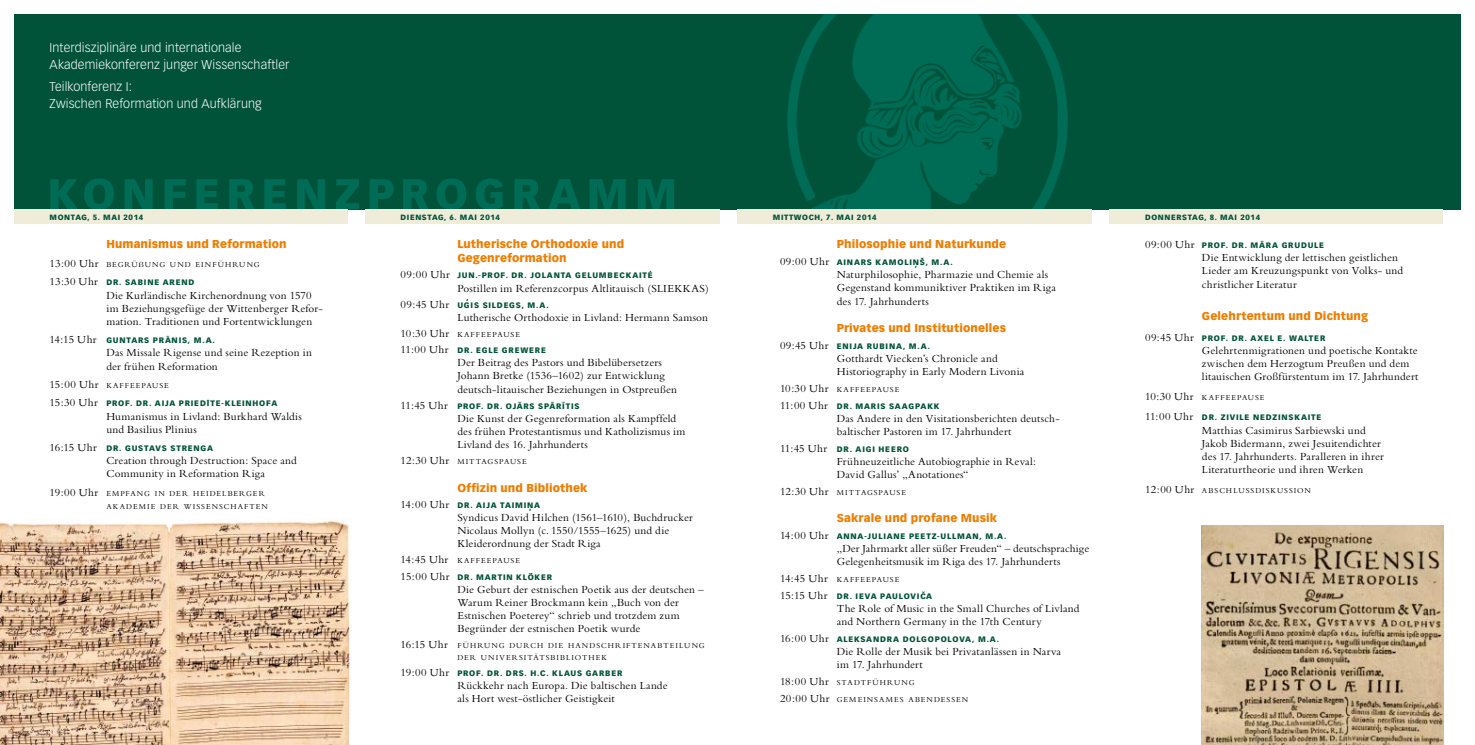
<style>
.page{position:relative;width:1475px;height:745px;background:#fff}
.page>*{position:absolute;margin:0;border:0;box-sizing:border-box;transform-origin:0 0}
.t1{font:300 12.5px/17.5px "Vectora LH";letter-spacing:.01em;color:#fff}
.t2{font:11.25px/13.1px "Bembo";letter-spacing:.015em;color:#000}
.t3{font:900 11.25px/13.8px "Vectora LH";letter-spacing:.01em;color:#ef7d00}
.t4{font:7.88px/11.2px "Bembo";letter-spacing:.125em;color:#000}
.t5{font:900 7.75px "Vectora LH";letter-spacing:.1em;color:#005239}
.t6{font:900 7.5px "Vectora LH";letter-spacing:.08em;color:#005239}
.s1{font-size:11.25px}
.s2{font-size:7.75px}
.s3{font-family:"Bembo";font-weight:400;font-size:11.25px;color:#000}
</style>
<div class="page">
<div style="left:14px;top:14px;width:1446px;height:195px;background:#005239"></div>
<svg style="left:50px;top:178px;width:624px;height:32px"></svg>
<img style="left:787px;top:14px;width:281px;height:195px">
<div style="left:14px;top:209px;width:333px;height:14px;background:#efedda"></div>
<div style="left:365px;top:209px;width:354px;height:14px;background:#efedda"></div>
<div style="left:737px;top:209px;width:354px;height:14px;background:#efedda"></div>
<div style="left:1109px;top:209px;width:333px;height:14px;background:#efedda"></div>
<img style="left:0;top:519px;width:351px;height:225px">
<img style="left:1201px;top:525px;width:241px;height:219px">
<p class="t1" style="left:50px;top:39px;width:241px">Interdisziplinäre und internationale<br>Akademiekonferenz junger Wissenschaftler</p>
<p class="t1" style="left:50px;top:77px;width:213px">Teilkonferenz I:<br>Zwischen Reformation und Aufklärung</p>
<p class="t6" style="left:50px;top:212px;width:95px">MONTAG, 5. MAI 2014</p>
<p class="t6" style="left:400px;top:212px;width:101px">DIENSTAG, 6. MAI 2014</p>
<p class="t6" style="left:772px;top:212px;width:105px">MITTWOCH, 7. MAI 2014</p>
<p class="t6" style="left:1144px;top:212px;width:116px">DONNERSTAG, 8. MAI 2014</p>
<p class="t3" style="left:106px;top:237px;width:182px">Humanismus und Reformation</p>
<p class="t4" style="left:50px;top:258px;width:211px"><span class="s1">13:00 Uhr</span> BEGRÜ<span class="s2">ß</span>UNG UND EINFÜHRUNG</p>
<p class="t5" style="left:50px;top:277px;width:146px"><span class="s3">13:30 Uhr</span> DR. SABINE AREND</p>
<p class="t2" style="left:106px;top:288px;width:218px">Die Kurländische Kirchenordnung von 1570 im Beziehungsgefüge der Wittenberger Refor&shy;mation. Traditionen und Fortentwicklungen</p>
<p class="t5" style="left:50px;top:335px;width:167px"><span class="s3">14:15 Uhr</span> GUNTARS PRA¯ NIS, M.A.</p>
<p class="t2" style="left:106px;top:346px;width:207px">Das Missale Rigense und seine Rezeption in der frühen Reformation</p>
<p class="t4" style="left:50px;top:379px;width:121px"><span class="s1">15:00 Uhr</span> KAFFEEPAUSE</p>
<p class="t5" style="left:50px;top:398px;width:229px"><span class="s3">15:30 Uhr</span> PROF. DR. AIJA PRIEDI¯TE-KLEINHOFA</p>
<p class="t2" style="left:106px;top:409px;width:197px">Humanismus in Livland: Burkhard Waldis und Basilius Plinius</p>
<p class="t5" style="left:50px;top:443px;width:165px"><span class="s3">16:15 Uhr</span> DR. GUSTAVS STRENGA</p>
<p class="t2" style="left:106px;top:453px;width:192px">Creation through Destruction: Space and<br>Community in Reformation Riga</p>
<p class="t4" style="left:106px;top:486px;width:163px;line-height:13.1px;text-indent:-57px"><span class="s1">19:00 Uhr</span> EMPFANG IN DER HEIDELBERGER<br>AKADEMIE DER WISSENSCHAFTEN</p>
<p class="t3" style="left:457px;top:237px;width:168px">Lutherische Orthodoxie und<br>Gegenreformation</p>
<p class="t5" style="left:400px;top:270px;width:254px"><span class="s3">09:00 Uhr</span> JUN.-PROF. DR. JOLANTA GELUMBECKAITE˙</p>
<p class="t2" style="left:457px;top:281px;width:253px">Postillen im Referenzcorpus Altlitauisch (SLIEKKAS)</p>
<p class="t5" style="left:400px;top:300px;width:149px"><span class="s3">09:45 Uhr</span> UG‘ IS SILDEGS, M.A.</p>
<p class="t2" style="left:457px;top:310px;width:252px">Lutherische Orthodoxie in Livland: Hermann Samson</p>
<p class="t4" style="left:400px;top:328px;width:121px"><span class="s1">10:30 Uhr</span> KAFFEEPAUSE</p>
<p class="t5" style="left:400px;top:345px;width:147px"><span class="s3">11:00 Uhr</span> DR. EGLE GREWERE</p>
<p class="t2" style="left:457px;top:356px;width:221px">Der Beitrag des Pastors und Bibelübersetzers<br>Johann Bretke (1536–1602) zur Entwicklung deutsch-litauischer Beziehungen in Ostpreußen</p>
<p class="t5" style="left:400px;top:401px;width:180px"><span class="s3">11:45 Uhr</span> PROF. DR. OJA¯ RS SPA¯ RI¯TIS</p>
<p class="t2" style="left:457px;top:411px;width:229px">Die Kunst der Gegenreformation als Kampffeld des frühen Protestantismus und Katholizismus im<br>Livland des 16. Jahrhunderts</p>
<p class="t4" style="left:400px;top:455px;width:127px"><span class="s1">12:30 Uhr</span> MITTAGSPAUSE</p>
<p class="t3" style="left:457px;top:480px;width:132px">Offizin und Bibliothek</p>
<p class="t5" style="left:400px;top:500px;width:141px"><span class="s3">14:00 Uhr</span> DR. AIJA TAIMIN‚ A</p>
<p class="t2" style="left:457px;top:510px;width:237px">Syndicus David Hilchen (1561–1610), Buch drucker<br>Nicolaus Mollyn (c. 1550/1555–1625) und die<br>Kleiderordnung der Stadt Riga</p>
<p class="t4" style="left:400px;top:555px;width:121px"><span class="s1">14:45 Uhr</span> KAFFEEPAUSE</p>
<p class="t5" style="left:400px;top:571px;width:153px"><span class="s3">15:00 Uhr</span> DR. MARTIN KLÖKER</p>
<p class="t2" style="left:457px;top:582px;width:248px">Die Geburt der estnischen Poetik aus der deutschen – Warum Reiner Brockmann kein „Buch von der Estnischen Poeterey“ schrieb und trotzdem zum Begründer der estnischen Poetik wurde</p>
<p class="t4" style="left:457px;top:639px;width:249px;text-indent:-57px"><span class="s1">16:15 Uhr</span> FÜHRUNG DURCH DIE HANDSCHRIFTENABTEILUNG<br>DER UNIVERSITÄTSBIBLIOTHEK</p>
<p class="t5" style="left:400px;top:667px;width:223px"><span class="s3">19:00 Uhr</span> PROF. DR. DRS. H.C. KLAUS GARBER</p>
<p class="t2" style="left:457px;top:678px;width:212px">Rückkehr nach Europa. Die baltischen Lande als Hort west-östlicher Geistigkeit</p>
<p class="t3" style="left:836px;top:237px;width:171px">Philosophie und Naturkunde</p>
<p class="t5" style="left:780px;top:257px;width:174px"><span class="s3">09:00 Uhr</span> AINARS KAMOLIN‚ Š, M.A.</p>
<p class="t2" style="left:836px;top:268px;width:221px">Naturphilosophie, Pharmazie und Chemie als<br>Gegenstand kommuniktiver Praktiken im Riga des 17. Jahrhunderts</p>
<p class="t3" style="left:836px;top:321px;width:171px">Privates und Institutionelles</p>
<p class="t5" style="left:780px;top:341px;width:151px"><span class="s3">09:45 Uhr</span> ENIJA RUBINA, M.A.</p>
<p class="t2" style="left:836px;top:351px;width:189px">Gotthardt Viecken’s Chronicle and<br>Historiography in Early Modern Livonia</p>
<p class="t4" style="left:780px;top:383px;width:121px"><span class="s1">10:30 Uhr</span> KAFFEEPAUSE</p>
<p class="t5" style="left:780px;top:400px;width:161px"><span class="s3">11:00 Uhr</span> DR. MARIS SAAGPAKK</p>
<p class="t2" style="left:836px;top:411px;width:224px">Das Andere in den Visitationsberichten deutsch&shy;baltischer Pastoren im 17. Jahrhundert</p>
<p class="t5" style="left:780px;top:443px;width:130px"><span class="s3">11:45 Uhr</span> DR. AIGI HEERO</p>
<p class="t2" style="left:836px;top:454px;width:201px">Frühneuzeitliche Autobiographie in Reval:<br>David Gallus’ „Anotationes“</p>
<p class="t4" style="left:780px;top:486px;width:127px"><span class="s1">12:30 Uhr</span> MITTAGSPAUSE</p>
<p class="t3" style="left:836px;top:510px;width:162px">Sakrale und profane Musik</p>
<p class="t5" style="left:780px;top:531px;width:228px"><span class="s3">14:00 Uhr</span> ANNA-JULIANE PEETZ-ULLMAN, M.A.</p>
<p class="t2" style="left:836px;top:541px;width:254px">„Der Jahrmarkt aller süßer Freuden“ – deutschsprachige<br>Gelegenheitsmusik im Riga des 17. Jahrhunderts</p>
<p class="t4" style="left:780px;top:573px;width:121px"><span class="s1">14:45 Uhr</span> KAFFEEPAUSE</p>
<p class="t5" style="left:780px;top:591px;width:154px"><span class="s3">15:15 Uhr</span> DR. IEVA PAULOVICˇ A</p>
<p class="t2" style="left:836px;top:601px;width:244px">The Role of Music in the Small Churches of Livland and Northern Germany in the 17th Century</p>
<p class="t5" style="left:780px;top:634px;width:220px"><span class="s3">16:00 Uhr</span> ALEKSANDRA DOLGOPOLOVA, M.A.</p>
<p class="t2" style="left:836px;top:644px;width:226px">Die Rolle der Musik bei Privatanlässen in Narva im 17. Jahrhundert</p>
<p class="t4" style="left:780px;top:673px;width:190px;line-height:16.9px"><span class="s1">18:00 Uhr</span> STADTFÜHRUNG<br><span class="s1">20:00 Uhr</span> GEMEINSAMES ABENDESSEN</p>
<p class="t5" style="left:1144px;top:240px;width:180px"><span class="s3">09:00 Uhr</span> PROF. DR. MA¯ RA GRUDULE</p>
<p class="t2" style="left:1201px;top:251px;width:202px">Die Entwicklung der lettischen geistlichen<br>Lieder am Kreuzungspunkt von Volks- und christlicher Literatur</p>
<p class="t3" style="left:1201px;top:309px;width:167px">Gelehrtentum und Dichtung</p>
<p class="t5" style="left:1144px;top:332px;width:181px"><span class="s3">09:45 Uhr</span> PROF. DR. AXEL E. WALTER</p>
<p class="t2" style="left:1201px;top:343px;width:218px">Gelehrtenmigrationen und poetische Kontakte zwischen dem Herzogtum Preußen und dem litauischen Großfürstentum im 17. Jahrhundert</p>
<p class="t4" style="left:1144px;top:391px;width:121px"><span class="s1">10:30 Uhr</span> KAFFEEPAUSE</p>
<p class="t5" style="left:1144px;top:412px;width:178px"><span class="s3">11:00 Uhr</span> DR. ZIVILE NEDZINSKAITE</p>
<p class="t2" style="left:1201px;top:423px;width:183px">Matthias Casimirus Sarbiewski und Jakob Bidermann, zwei Jesuitendichter des 17. Jahrhunderts. Paralleren in ihrer Literaturtheorie und ihren Werken</p>
<p class="t4" style="left:1144px;top:484px;width:167px"><span class="s1">12:00 Uhr</span> ABSCHLUSSDISKUSSION</p>
</div>
